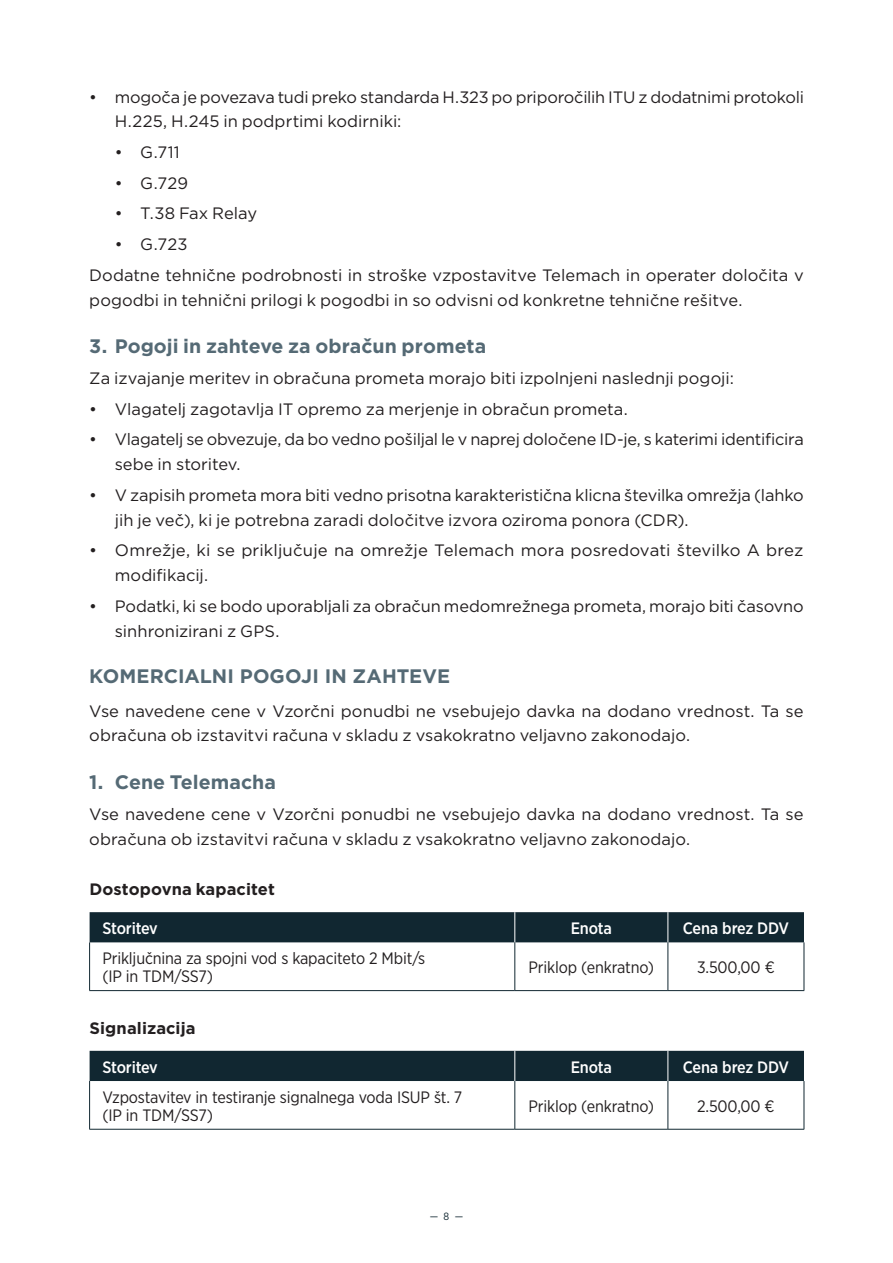
<style>
.page{position:relative;width:893px;height:1263px;background:#fff}
.page>*{position:absolute;margin:0;border:0;box-sizing:border-box;transform-origin:0 0}
.Podnaslov_13_16{font:700 19.5px "Gotham";color:#556a75}
.Naslov_Bold_13_16{font:700 19.5px "Gotham";color:#556a75}
.Booklet_2_koloni{font:16.5px/24.8px "Gotham";color:#231f20}
.t1{font:16.5px/18px "Gotham Narrow";letter-spacing:-.01em;color:#231f20}
.t2{font:500 16.5px "Gotham Narrow";letter-spacing:-.01em;color:#fff}
.Booklet_2_koloni-2{font:700 16.5px "Gotham";letter-spacing:.005em;color:#231f20}
.t3{font:10.5px "Gotham Narrow";color:#112731}
</style>
<div class="page">
<svg style="left:90px;top:942px;width:714px;height:48px"></svg>
<div style="left:90px;top:912px;width:714px;height:30px;background:#112731"></div>
<hr style="left:514px;top:912px;width:1px;height:30px;background:#fff">
<hr style="left:667px;top:912px;width:1px;height:30px;background:#fff">
<hr style="left:89px;top:942px;width:1px;height:48px;background:#112731">
<hr style="left:89px;top:990px;width:426px;height:1px;background:#112731">
<hr style="left:514px;top:942px;width:1px;height:48px;background:#112731">
<hr style="left:515px;top:990px;width:153px;height:1px;background:#112731">
<hr style="left:668px;top:942px;width:1px;height:48px;background:#112731">
<hr style="left:804px;top:942px;width:1px;height:48px;background:#112731">
<hr style="left:668px;top:990px;width:136px;height:1px;background:#112731">
<svg style="left:90px;top:1050px;width:714px;height:79px"></svg>
<div style="left:90px;top:1051px;width:714px;height:30px;background:#112731"></div>
<hr style="left:514px;top:1051px;width:1px;height:30px;background:#fff">
<hr style="left:667px;top:1051px;width:1px;height:30px;background:#fff">
<hr style="left:89px;top:1081px;width:1px;height:48px;background:#112731">
<hr style="left:89px;top:1129px;width:426px;height:1px;background:#112731">
<hr style="left:514px;top:1081px;width:1px;height:48px;background:#112731">
<hr style="left:515px;top:1129px;width:153px;height:1px;background:#112731">
<hr style="left:668px;top:1081px;width:1px;height:48px;background:#112731">
<hr style="left:804px;top:1081px;width:1px;height:48px;background:#112731">
<hr style="left:668px;top:1129px;width:136px;height:1px;background:#112731">
<p class="Booklet_2_koloni" style="left:115px;top:84px;width:691px;text-indent:-26px">• mogoča je povezava tudi preko standarda H.323 po priporočilih ITU z dodatnimi protokoli<br>H.225, H.245 in podprtimi kodirniki:</p>
<p class="Booklet_2_koloni" style="left:115px;top:139px;width:66px">• G.711</p>
<p class="Booklet_2_koloni" style="left:115px;top:170px;width:75px">• G.729</p>
<p class="Booklet_2_koloni" style="left:115px;top:201px;width:144px">• T.38 Fax Relay</p>
<p class="Booklet_2_koloni" style="left:115px;top:231px;width:74px">• G.723</p>
<p class="Booklet_2_koloni" style="left:89px;top:262px;width:716px">Dodatne tehnične podrobnosti in stroške vzpostavitve Telemach in operater določita v pogodbi in tehnični prilogi k pogodbi in so odvisni od konkretne tehnične rešitve.</p>
<p class="Podnaslov_13_16" style="left:89px;top:333px;width:398px">3. Pogoji in zahteve za obračun prometa</p>
<p class="Booklet_2_koloni" style="left:89px;top:365px;width:646px">Za izvajanje meritev in obračuna prometa morajo biti izpolnjeni naslednji pogoji:</p>
<p class="Booklet_2_koloni" style="left:89px;top:396px;width:540px">• Vlagatelj zagotavlja IT opremo za merjenje in obračun prometa.</p>
<p class="Booklet_2_koloni" style="left:115px;top:427px;width:691px;text-indent:-26px">• Vlagatelj se obvezuje, da bo vedno pošiljal le v naprej določene ID-je, s katerimi identificira sebe in storitev.</p>
<p class="Booklet_2_koloni" style="left:115px;top:482px;width:690px;text-indent:-26px">• V zapisih prometa mora biti vedno prisotna karakteristična klicna številka omrežja (lahko jih je več), ki je potrebna zaradi določitve izvora oziroma ponora (CDR).</p>
<p class="Booklet_2_koloni" style="left:115px;top:538px;width:690px;text-indent:-26px">• Omrežje, ki se priključuje na omrežje Telemach mora posredovati številko A brez modifikacij.</p>
<p class="Booklet_2_koloni" style="left:115px;top:593px;width:690px;text-indent:-26px">• Podatki, ki se bodo uporabljali za obračun medomrežnega prometa, morajo biti časovno sinhronizirani z GPS.</p>
<p class="Naslov_Bold_13_16" style="left:89px;top:664px;width:362px">KOMERCIALNI POGOJI IN ZAHTEVE</p>
<p class="Booklet_2_koloni" style="left:89px;top:698px;width:716px">Vse navedene cene v Vzorčni ponudbi ne vsebujejo davka na dodano vrednost. Ta se obračuna ob izstavitvi računa v skladu z vsakokratno veljavno zakonodajo.</p>
<p class="Podnaslov_13_16" style="left:89px;top:769px;width:188px">1. Cene Telemacha</p>
<p class="Booklet_2_koloni" style="left:89px;top:801px;width:716px">Vse navedene cene v Vzorčni ponudbi ne vsebujejo davka na dodano vrednost. Ta se obračuna ob izstavitvi računa v skladu z vsakokratno veljavno zakonodajo.</p>
<p class="Booklet_2_koloni-2" style="left:90px;top:878px;width:187px">Dostopovna kapacitet</p>
<p class="t2" style="left:102px;top:918px;width:57px">Storitev</p>
<p class="t2" style="left:571px;top:918px;width:43px">Enota</p>
<p class="t2" style="left:683px;top:918px;width:108px">Cena brez DDV</p>
<p class="t1" style="left:102px;top:949px;width:324px">Priključnina za spojni vod s kapaciteto 2 Mbit/s (IP in TDM/SS7)</p>
<p class="t1" style="left:528px;top:958px;width:127px">Priklop (enkratno)</p>
<p class="t1" style="left:697px;top:958px;width:79px">3.500,00 €</p>
<p class="Booklet_2_koloni-2" style="left:90px;top:1017px;width:107px">Signalizacija</p>
<p class="t2" style="left:102px;top:1056px;width:57px">Storitev</p>
<p class="t2" style="left:571px;top:1056px;width:43px">Enota</p>
<p class="t2" style="left:683px;top:1056px;width:108px">Cena brez DDV</p>
<p class="t1" style="left:102px;top:1087px;width:362px">Vzpostavitev in testiranje signalnega voda ISUP št. 7 (IP in TDM/SS7)</p>
<p class="t1" style="left:528px;top:1096px;width:127px">Priklop (enkratno)</p>
<p class="t1" style="left:697px;top:1096px;width:79px">2.500,00 €</p>
<p class="t3" style="left:430px;top:1210px;width:35px">— 8 —</p>
</div>
